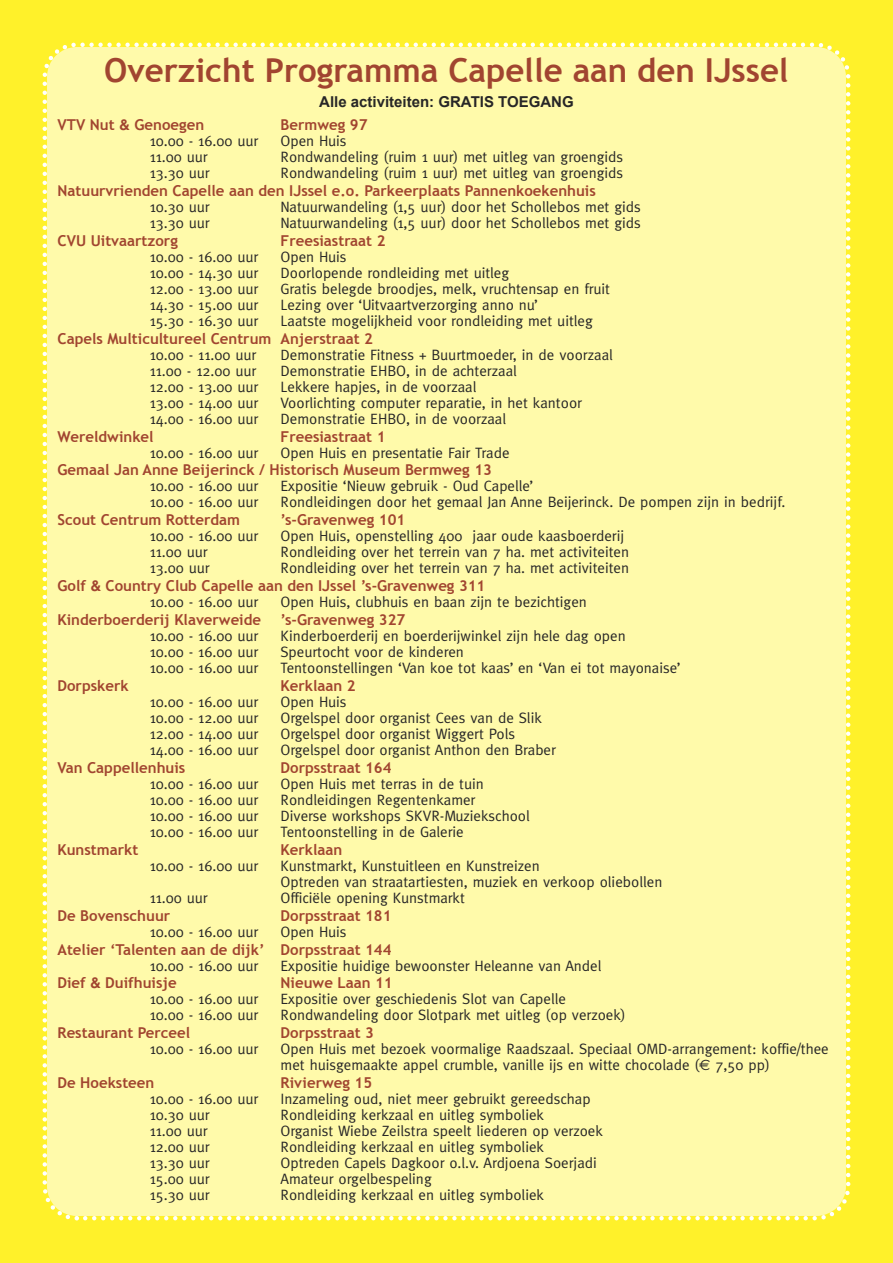
<style>
.page{position:relative;width:893px;height:1263px;background:#fff12a}
.page>*{position:absolute;margin:0;border:0;box-sizing:border-box;transform-origin:0 0}
.t1{font:700 33px "Trebuchet MS";color:#a14530}
.t2{font:15px/16px "Meta";color:#272627}
.t3{font:700 15px "Trebuchet MS";color:#a14530}
.t4{font:700 15px "Arial";color:#272627}
.s1{font-family:"Helvetica"}
.s2{font-family:"Euro Sans"}
</style>
<div class="page">
<div style="left:42px;top:42px;width:809px;height:1179px;background:#fffaaa"></div>
<svg style="left:75px;top:1216px;width:4px;height:4px"></svg>
<h1 class="t1" style="left:104px;top:51px;width:686px">Overzicht Programma Capelle aan den IJssel</h1>
<p class="t4" style="left:319px;top:94px;width:256px">Alle activiteiten: GRATIS TOEGANG</p>
<p class="t3" style="left:58px;top:116px;width:148px">VTV Nut <span class="s1">&amp;</span> Genoegen</p>
<p class="t3" style="left:281px;top:116px;width:88px">Bermweg 97</p>
<p class="t2" style="left:150px;top:133px;width:110px">10.00 - 16.00 uur</p>
<p class="t2" style="left:281px;top:133px;width:67px">Open Huis</p>
<p class="t2" style="left:150px;top:149px;width:60px">11.00 uur</p>
<p class="t2" style="left:281px;top:149px;width:344px">Rondwandeling (ruim 1 uur) met uitleg van groengids</p>
<p class="t2" style="left:150px;top:165px;width:61px">13.30 uur</p>
<p class="t2" style="left:281px;top:165px;width:344px">Rondwandeling (ruim 1 uur) met uitleg van groengids</p>
<p class="t3" style="left:58px;top:182px;width:540px">Natuurvrienden Capelle aan den IJssel e.o. Parkeerplaats Pannenkoekenhuis</p>
<p class="t2" style="left:150px;top:199px;width:61px">10.30 uur</p>
<p class="t2" style="left:281px;top:199px;width:362px">Natuurwandeling (1,5 uur) door het Schollebos met gids</p>
<p class="t2" style="left:150px;top:215px;width:61px">13.30 uur</p>
<p class="t2" style="left:281px;top:215px;width:362px">Natuurwandeling (1,5 uur) door het Schollebos met gids</p>
<p class="t3" style="left:58px;top:231px;width:122px">CVU Uitvaartzorg</p>
<p class="t3" style="left:281px;top:231px;width:106px">Freesiastraat 2</p>
<p class="t2" style="left:150px;top:248px;width:110px">10.00 - 16.00 uur</p>
<p class="t2" style="left:281px;top:248px;width:67px">Open Huis</p>
<p class="t2" style="left:150px;top:264px;width:110px">10.00 - 14.30 uur</p>
<p class="t2" style="left:281px;top:264px;width:230px">Doorlopende rondleiding met uitleg</p>
<p class="t2" style="left:150px;top:280px;width:110px">12.00 - 13.00 uur</p>
<p class="t2" style="left:281px;top:280px;width:331px">Gratis belegde broodjes, melk, vruchtensap en fruit</p>
<p class="t2" style="left:150px;top:297px;width:110px">14.30 - 15.00 uur</p>
<p class="t2" style="left:281px;top:297px;width:259px">Lezing over ‘Uitvaartverzorging anno nu’</p>
<p class="t2" style="left:150px;top:313px;width:110px">15.30 - 16.30 uur</p>
<p class="t2" style="left:281px;top:313px;width:314px">Laatste mogelijkheid voor rondleiding met uitleg</p>
<p class="t3" style="left:58px;top:329px;width:317px">Capels Multicultureel Centrum Anjerstraat 2</p>
<p class="t2" style="left:150px;top:346px;width:108px">10.00 - 11.00 uur</p>
<p class="t2" style="left:281px;top:346px;width:334px">Demonstratie Fitness + Buurtmoeder, in de voorzaal</p>
<p class="t2" style="left:150px;top:362px;width:108px">11.00 - 12.00 uur</p>
<p class="t2" style="left:281px;top:362px;width:238px">Demonstratie EHBO, in de achterzaal</p>
<p class="t2" style="left:150px;top:378px;width:110px">12.00 - 13.00 uur</p>
<p class="t2" style="left:281px;top:378px;width:197px">Lekkere hapjes, in de voorzaal</p>
<p class="t2" style="left:150px;top:395px;width:110px">13.00 - 14.00 uur</p>
<p class="t2" style="left:281px;top:395px;width:303px">Voorlichting computer reparatie, in het kantoor</p>
<p class="t2" style="left:150px;top:411px;width:110px">14.00 - 16.00 uur</p>
<p class="t2" style="left:281px;top:411px;width:227px">Demonstratie EHBO, in de voorzaal</p>
<p class="t3" style="left:58px;top:427px;width:98px">Wereldwinkel</p>
<p class="t3" style="left:281px;top:427px;width:106px">Freesiastraat 1</p>
<p class="t2" style="left:150px;top:444px;width:110px">10.00 - 16.00 uur</p>
<p class="t2" style="left:281px;top:444px;width:230px">Open Huis en presentatie Fair Trade</p>
<p class="t3" style="left:58px;top:461px;width:436px">Gemaal Jan Anne Beijerinck / Historisch Museum Bermweg 13</p>
<p class="t2" style="left:150px;top:478px;width:110px">10.00 - 16.00 uur</p>
<p class="t2" style="left:281px;top:478px;width:254px">Expositie ‘Nieuw gebruik - Oud Capelle’</p>
<p class="t2" style="left:150px;top:494px;width:110px">10.00 - 16.00 uur</p>
<p class="t2" style="left:281px;top:494px;width:506px">Rondleidingen door het gemaal Jan Anne Beijerinck. De pompen zijn in bedrijf.</p>
<p class="t3" style="left:58px;top:511px;width:184px">Scout Centrum Rotterdam</p>
<p class="t3" style="left:281px;top:511px;width:126px">’s-Gravenweg 101</p>
<p class="t2" style="left:150px;top:528px;width:110px">10.00 - 16.00 uur</p>
<p class="t2" style="left:281px;top:528px;width:345px">Open Huis, openstelling 400 jaar oude kaasboerderij</p>
<p class="t2" style="left:150px;top:544px;width:60px">11.00 uur</p>
<p class="t2" style="left:281px;top:544px;width:350px">Rondleiding over het terrein van 7 ha. met activiteiten</p>
<p class="t2" style="left:150px;top:560px;width:61px">13.00 uur</p>
<p class="t2" style="left:281px;top:560px;width:350px">Rondleiding over het terrein van 7 ha. met activiteiten</p>
<p class="t3" style="left:58px;top:577px;width:429px">Golf <span class="s1">&amp;</span> Country Club Capelle aan den IJssel ’s-Gravenweg 311</p>
<p class="t2" style="left:150px;top:594px;width:110px">10.00 - 16.00 uur</p>
<p class="t2" style="left:281px;top:594px;width:308px">Open Huis, clubhuis en baan zijn te bezichtigen</p>
<p class="t3" style="left:58px;top:611px;width:205px">Kinderboerderij Klaverweide</p>
<p class="t3" style="left:281px;top:611px;width:126px">’s-Gravenweg 327</p>
<p class="t2" style="left:150px;top:628px;width:110px">10.00 - 16.00 uur</p>
<p class="t2" style="left:281px;top:628px;width:347px">Kinderboerderij en boerderijwinkel zijn hele dag open</p>
<p class="t2" style="left:150px;top:644px;width:110px">10.00 - 16.00 uur</p>
<p class="t2" style="left:281px;top:644px;width:185px">Speurtocht voor de kinderen</p>
<p class="t2" style="left:150px;top:660px;width:110px">10.00 - 16.00 uur</p>
<p class="t2" style="left:281px;top:660px;width:402px">Tentoonstellingen ‘Van koe tot kaas’ en ‘Van ei tot mayonaise’</p>
<p class="t3" style="left:58px;top:677px;width:73px">Dorpskerk</p>
<p class="t3" style="left:281px;top:677px;width:77px">Kerklaan 2</p>
<p class="t2" style="left:150px;top:694px;width:110px">10.00 - 16.00 uur</p>
<p class="t2" style="left:281px;top:694px;width:67px">Open Huis</p>
<p class="t2" style="left:150px;top:710px;width:110px">10.00 - 12.00 uur</p>
<p class="t2" style="left:281px;top:710px;width:263px">Orgelspel door organist Cees van de Slik</p>
<p class="t2" style="left:150px;top:726px;width:110px">12.00 - 14.00 uur</p>
<p class="t2" style="left:281px;top:726px;width:236px">Orgelspel door organist Wiggert Pols</p>
<p class="t2" style="left:150px;top:742px;width:110px">14.00 - 16.00 uur</p>
<p class="t2" style="left:281px;top:742px;width:277px">Orgelspel door organist Anthon den Braber</p>
<p class="t3" style="left:58px;top:759px;width:129px">Van Cappellenhuis</p>
<p class="t3" style="left:281px;top:759px;width:112px">Dorpsstraat 164</p>
<p class="t2" style="left:150px;top:776px;width:110px">10.00 - 16.00 uur</p>
<p class="t2" style="left:281px;top:776px;width:205px">Open Huis met terras in de tuin</p>
<p class="t2" style="left:150px;top:792px;width:110px">10.00 - 16.00 uur</p>
<p class="t2" style="left:281px;top:792px;width:196px">Rondleidingen Regentenkamer</p>
<p class="t2" style="left:150px;top:808px;width:110px">10.00 - 16.00 uur</p>
<p class="t2" style="left:281px;top:808px;width:251px">Diverse workshops SKVR-Muziekschool</p>
<p class="t2" style="left:150px;top:824px;width:110px">10.00 - 16.00 uur</p>
<p class="t2" style="left:281px;top:824px;width:185px">Tentoonstelling in de Galerie</p>
<p class="t3" style="left:58px;top:841px;width:82px">Kunstmarkt</p>
<p class="t3" style="left:281px;top:841px;width:63px">Kerklaan</p>
<p class="t2" style="left:150px;top:858px;width:110px">10.00 - 16.00 uur</p>
<p class="t2" style="left:281px;top:858px;width:383px">Kunstmarkt, Kunstuitleen en Kunstreizen<br>Optreden van straatartiesten, muziek en verkoop oliebollen</p>
<p class="t2" style="left:150px;top:890px;width:60px">11.00 uur</p>
<p class="t2" style="left:281px;top:890px;width:186px">Officiële opening Kunstmarkt</p>
<p class="t3" style="left:58px;top:907px;width:114px">De Bovenschuur</p>
<p class="t3" style="left:281px;top:907px;width:112px">Dorpsstraat 181</p>
<p class="t2" style="left:150px;top:923px;width:110px">10.00 - 16.00 uur</p>
<p class="t2" style="left:281px;top:923px;width:67px">Open Huis</p>
<p class="t3" style="left:58px;top:940px;width:335px">Atelier ‘Talenten aan de dijk’ Dorpsstraat 144</p>
<p class="t2" style="left:150px;top:957px;width:110px">10.00 - 16.00 uur</p>
<p class="t2" style="left:281px;top:957px;width:322px">Expositie huidige bewoonster Heleanne van Andel</p>
<p class="t3" style="left:58px;top:974px;width:121px">Dief <span class="s1">&amp;</span> Duifhuisje</p>
<p class="t3" style="left:281px;top:974px;width:114px">Nieuwe Laan 11</p>
<p class="t2" style="left:150px;top:991px;width:110px">10.00 - 16.00 uur</p>
<p class="t2" style="left:281px;top:991px;width:287px">Expositie over geschiedenis Slot van Capelle</p>
<p class="t2" style="left:150px;top:1007px;width:110px">10.00 - 16.00 uur</p>
<p class="t2" style="left:281px;top:1007px;width:347px">Rondwandeling door Slotpark met uitleg (op verzoek)</p>
<p class="t3" style="left:58px;top:1024px;width:134px">Restaurant Perceel</p>
<p class="t3" style="left:281px;top:1024px;width:95px">Dorpsstraat 3</p>
<p class="t2" style="left:150px;top:1041px;width:110px">10.00 - 16.00 uur</p>
<p class="t2" style="left:281px;top:1041px;width:550px">Open Huis met bezoek voormalige Raadszaal. Speciaal OMD-arrangement: koffie/thee met huisgemaakte appel crumble, vanille ijs en witte chocolade (<span class="s2">€</span> 7,50 pp)</p>
<p class="t3" style="left:58px;top:1074px;width:98px">De Hoeksteen</p>
<p class="t3" style="left:281px;top:1074px;width:93px">Rivierweg 15</p>
<p class="t2" style="left:150px;top:1091px;width:110px">10.00 - 16.00 uur</p>
<p class="t2" style="left:281px;top:1091px;width:312px">Inzameling oud, niet meer gebruikt gereedschap</p>
<p class="t2" style="left:150px;top:1107px;width:61px">10.30 uur</p>
<p class="t2" style="left:281px;top:1107px;width:265px">Rondleiding kerkzaal en uitleg symboliek</p>
<p class="t2" style="left:150px;top:1123px;width:60px">11.00 uur</p>
<p class="t2" style="left:281px;top:1123px;width:324px">Organist Wiebe Zeilstra speelt liederen op verzoek</p>
<p class="t2" style="left:150px;top:1139px;width:61px">12.00 uur</p>
<p class="t2" style="left:281px;top:1139px;width:265px">Rondleiding kerkzaal en uitleg symboliek</p>
<p class="t2" style="left:150px;top:1155px;width:61px">13.30 uur</p>
<p class="t2" style="left:281px;top:1155px;width:318px">Optreden Capels Dagkoor o.l.v. Ardjoena Soerjadi</p>
<p class="t2" style="left:150px;top:1171px;width:61px">15.00 uur</p>
<p class="t2" style="left:281px;top:1171px;width:153px">Amateur orgelbespeling</p>
<p class="t2" style="left:150px;top:1187px;width:61px">15.30 uur</p>
<p class="t2" style="left:281px;top:1187px;width:265px">Rondleiding kerkzaal en uitleg symboliek</p>
</div>
